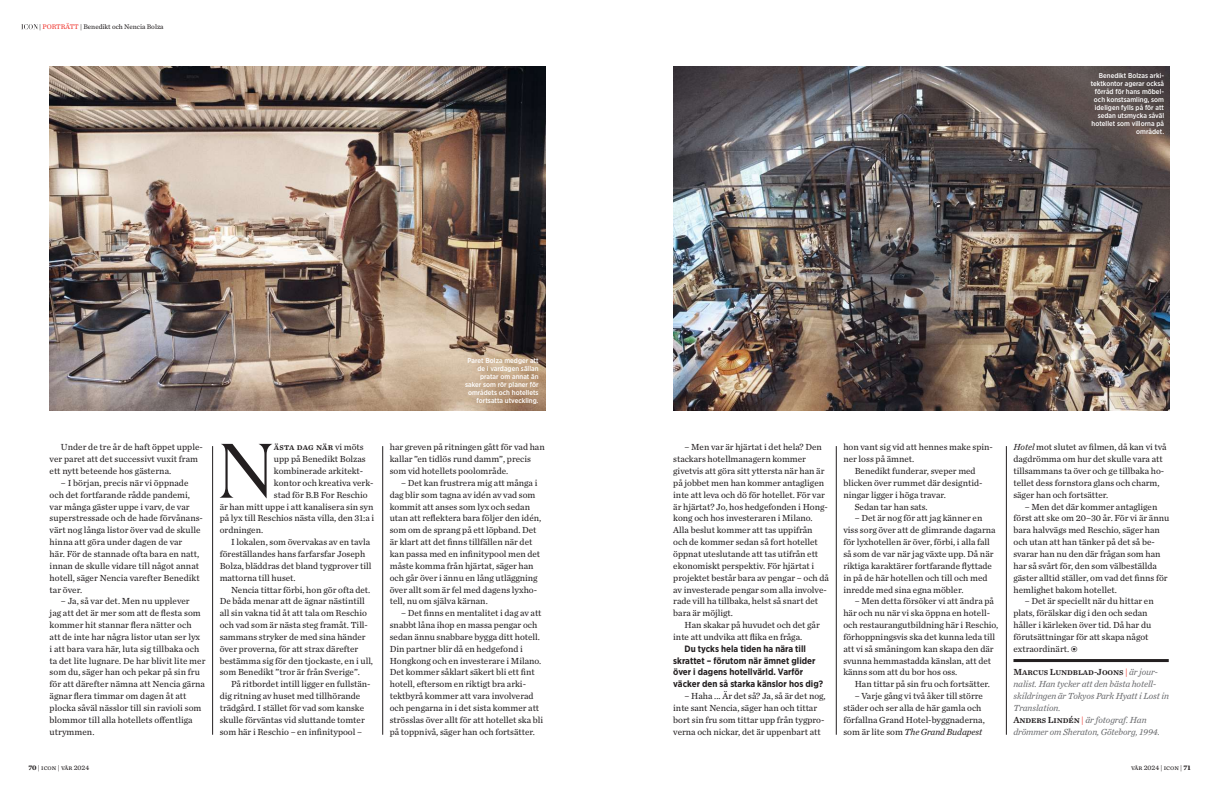
<style>
.page{position:relative;width:1219px;height:794px;background:#fff}
.page>*{position:absolute;margin:0;border:0;box-sizing:border-box;transform-origin:0 0}
.t1{font:76.9px "Domaine Display";color:#231f20}
.t2{font:9.2px/11.8px "Chronicle Text G2";color:#231f20}
.t3{font:italic 9.2px/11.8px "Chronicle Text G2";letter-spacing:-.01em;color:#6c6d70}
.t4{font:700 9.2px/11.8px "Gotham Narrow";color:#231f20}
.t5{font:9.2px "Chronicle Text G2 Semi";letter-spacing:-.01em;color:#231f20}
.t6{font:9.2px "Chronicle Text G2 Semi";letter-spacing:.015em;color:#231f20}
.t7{font:500 7px/8px "Gotham Narrow";letter-spacing:.005em;color:#fff;text-align:right}
.t8{font:7px "Chronicle Text G2";color:#231f20}
.s1{color:#ef3029}
.s2{font-family:"Chronicle Text G2"}
.s3{font-style:italic}
.s4{font-family:"Chronicle Text G2";font-style:italic;color:#ef3029}
.s5{font-family:"Chronicle Text G2";font-style:italic;color:#6c6d70}
.s6{font-family:"Chronicle Text G2 Semi";font-style:normal;color:#231f20}
.s7{font-weight:700}
</style>
<div class="page">
<svg style="left:21px;top:24px;width:17px;height:5px"></svg>
<hr style="left:382px;top:446px;width:1px;height:288px;background:#231f20">
<hr style="left:212px;top:446px;width:1px;height:288px;background:#231f20">
<hr style="left:1013px;top:659px;width:156px;height:3px;background:#231f20">
<hr style="left:836px;top:446px;width:1px;height:288px;background:#231f20">
<hr style="left:1006px;top:446px;width:1px;height:288px;background:#231f20">
<img style="left:673px;top:67px;width:496px;height:343px">
<img style="left:50px;top:67px;width:496px;height:343px">
<p class="t8" style="left:39px;top:22px;width:126px">| <span class="s1">PORTRÄTT</span> | Benedikt och Nencia Bolza</p>
<p class="t2" style="left:50px;top:441px;width:155px;text-indent:11px">Under de tre år de haft öppet upple&shy;ver paret att det successivt vuxit fram ett nytt beteende hos gästerna.</p>
<p class="t2" style="left:50px;top:476px;width:155px;text-indent:11px">– I början, precis när vi öppnade och det fortfarande rådde pandemi, var många gäster uppe i varv, de var superstressade och de hade förvånans&shy;värt nog långa listor över vad de skulle hinna att göra under dagen de var<br>här. För de stannade ofta bara en natt, innan de skulle vidare till något annat hotell, säger Nencia varefter Benedikt tar över.</p>
<p class="t2" style="left:50px;top:595px;width:157px;text-indent:11px">– Ja, så var det. Men nu upplever<br>jag att det är mer som att de flesta som kommer hit stannar flera nätter och<br>att de inte har några listor utan ser lyx<br>i att bara vara här, luta sig tillbaka och ta det lite lugnare. De har blivit lite mer som du, säger han och pekar på sin fru för att därefter nämna att Nencia gärna ägnar flera timmar om dagen åt att plocka såväl nässlor till sin ravioli som blommor till alla hotellets offentliga utrymmen.</p>
<h1 class="t1" style="left:218px;top:423px;width:58px">N</h1>
<p class="t6" style="left:274px;top:440px;width:91px">ästa dag när <span class="s2">vi möts</span></p>
<p class="t2" style="left:274px;top:453px;width:93px">upp på Benedikt Bolzas</p>
<p class="t2" style="left:274px;top:464px;width:91px">kombinerade arkitekt-</p>
<p class="t2" style="left:274px;top:476px;width:101px">kontor och kreativa verk-</p>
<p class="t2" style="left:274px;top:488px;width:95px">stad för B.B For Reschio</p>
<p class="t2" style="left:220px;top:500px;width:155px">är han mitt uppe i att kanalisera sin syn</p>
<p class="t2" style="left:220px;top:512px;width:156px">på lyx till Reschios nästa villa, den 31:a i</p>
<p class="t2" style="left:220px;top:524px;width:45px">ordningen.</p>
<p class="t2" style="left:231px;top:535px;width:141px">I lokalen, som övervakas av en tavla</p>
<p class="t2" style="left:220px;top:547px;width:147px">föreställandes hans farfarsfar Joseph</p>
<p class="t2" style="left:220px;top:559px;width:153px">Bolza, bläddras det bland tygprover till</p>
<p class="t2" style="left:220px;top:571px;width:78px">mattorna till huset.</p>
<p class="t2" style="left:231px;top:583px;width:141px">Nencia tittar förbi, hon gör ofta det.</p>
<p class="t2" style="left:220px;top:595px;width:146px">De båda menar att de ägnar nästintill</p>
<p class="t2" style="left:220px;top:607px;width:149px">all sin vakna tid åt att tala om Reschio</p>
<p class="t2" style="left:220px;top:618px;width:150px">och vad som är nästa steg framåt. Till-</p>
<p class="t2" style="left:220px;top:630px;width:147px">sammans stryker de med sina händer</p>
<p class="t2" style="left:220px;top:642px;width:140px">över proverna, för att strax därefter</p>
<p class="t2" style="left:220px;top:654px;width:155px">bestämma sig för den tjockaste, en i ull,</p>
<p class="t2" style="left:220px;top:666px;width:142px">som Benedikt ”tror är från Sverige”.</p>
<p class="t2" style="left:231px;top:678px;width:141px">På ritbordet intill ligger en fullstän-</p>
<p class="t2" style="left:220px;top:689px;width:142px">dig ritning av huset med tillhörande</p>
<p class="t2" style="left:220px;top:701px;width:146px">trädgård. I stället för vad som kanske</p>
<p class="t2" style="left:220px;top:713px;width:147px">skulle förväntas vid sluttande tomter</p>
<p class="t2" style="left:220px;top:725px;width:144px">som här i Reschio – en infinitypool –</p>
<p class="t7" style="left:465px;top:356px;width:75px">Paret Bolza medger att de i vardagen sällan pratar om annat än saker som rör planer för områdets och hotellets fortsatta utveckling.</p>
<p class="t2" style="left:390px;top:441px;width:156px">har greven på ritningen gått för vad han kallar ”en tidlös rund damm”, precis som vid hotellets poolområde.</p>
<p class="t2" style="left:390px;top:476px;width:153px;text-indent:11px">– Det kan frustrera mig att många i dag blir som tagna av idén av vad som kommit att anses som lyx och sedan utan att reflektera bara följer den idén, som om de sprang på ett löpband. Det är klart att det finns tillfällen när det kan passa med en infinitypool men det måste komma från hjärtat, säger han och går över i ännu en lång utläggning över allt som är fel med dagens lyxho&shy;tell, nu om själva kärnan.</p>
<p class="t2" style="left:390px;top:607px;width:155px;text-indent:11px">– Det finns en mentalitet i dag av att snabbt låna ihop en massa pengar och sedan ännu snabbare bygga ditt hotell.<br>Din partner blir då en hedgefond i Hongkong och en investerare i Milano.<br>Det kommer såklart säkert bli ett fint hotell, eftersom en riktigt bra arki&shy;tektbyrå kommer att vara involverad och pengarna in i det sista kommer att strösslas över allt för att hotellet ska bli på toppnivå, säger han och fortsätter.</p>
<p class="t7" style="left:1091px;top:72px;width:75px">Benedikt Bolzas arki&shy;tektkontor agerar också förråd för hans möbel&shy;och konstsamling, som ideligen fylls på för att sedan utsmycka såväl hotellet som villorna på området.</p>
<p class="t2" style="left:673px;top:441px;width:157px;text-indent:11px">– Men var är hjärtat i det hela? Den stackars hotellmanagern kommer givetvis att göra sitt yttersta när han är på jobbet men han kommer antagligen inte att leva och dö för hotellet. För var är hjärtat? Jo, hos hedgefonden i Hong&shy;kong och hos investeraren i Milano.<br>Alla beslut kommer att tas uppifrån och de kommer sedan så fort hotellet öppnat uteslutande att tas utifrån ett ekonomiskt perspektiv. För hjärtat i projektet består bara av pengar – och då av investerade pengar som alla involve&shy;rade vill ha tillbaka, helst så snart det bara är möjligt.</p>
<p class="t2" style="left:673px;top:618px;width:148px;text-indent:11px">Han skakar på huvudet och det går inte att undvika att flika en fråga.</p>
<p class="t4" style="left:673px;top:642px;width:151px;text-indent:11px">Du tycks hela tiden ha nära till skrattet – förutom när ämnet glider över i dagens hotellvärld. Varför väcker den så starka känslor hos dig?</p>
<p class="t2" style="left:673px;top:689px;width:154px;text-indent:11px">– Haha ... Är det så? Ja, så är det nog, inte sant Nencia, säger han och tittar bort sin fru som tittar upp från tygpro&shy;verna och nickar, det är uppenbart att</p>
<p class="t2" style="left:843px;top:441px;width:151px">hon vant sig vid att hennes make spin-</p>
<p class="t2" style="left:843px;top:453px;width:72px">ner loss på ämnet.</p>
<p class="t2" style="left:855px;top:464px;width:122px">Benedikt funderar, sveper med</p>
<p class="t2" style="left:843px;top:476px;width:141px">blicken över rummet där designtid-</p>
<p class="t2" style="left:843px;top:488px;width:104px">ningar ligger i höga travar.</p>
<p class="t2" style="left:855px;top:500px;width:75px">Sedan tar han sats.</p>
<p class="t2" style="left:843px;top:512px;width:154px;text-indent:11px">– Det är nog för att jag känner en viss sorg över att de glimrande dagarna för lyxhotellen är över, förbi, i alla fall så som de var när jag växte upp. Då när riktiga karaktärer fortfarande flyttade in på de här hotellen och till och med inredde med sina egna möbler.</p>
<p class="t2" style="left:843px;top:595px;width:156px;text-indent:11px">– Men detta försöker vi att ändra på här och nu när vi ska öppna en hotell&shy;och restaurangutbildning här i Reschio, förhoppningsvis ska det kunna leda till att vi så småningom kan skapa den där svunna hemmastadda känslan, att det känns som att du bor hos oss.</p>
<p class="t2" style="left:855px;top:678px;width:137px">Han tittar på sin fru och fortsätter.</p>
<p class="t2" style="left:843px;top:689px;width:143px;text-indent:11px">– Varje gång vi två åker till större städer och ser alla de här gamla och förfallna Grand Hotel-byggnaderna, som är lite som <span class="s3">The Grand Budapest</span></p>
<p class="t2" style="left:1013px;top:441px;width:155px"><span class="s3">Hotel</span> mot slutet av filmen, då kan vi två dagdrömma om hur det skulle vara att tillsammans ta över och ge tillbaka ho&shy;tellet dess fornstora glans och charm, säger han och fortsätter.</p>
<p class="t2" style="left:1013px;top:500px;width:157px;text-indent:11px">– Men det där kommer antagligen först att ske om 20–30 år. För vi är ännu bara halvvägs med Reschio, säger han och utan att han tänker på det så be&shy;svarar han nu den där frågan som han har så svårt för, den som välbeställda gäster alltid ställer, om vad det finns för hemlighet bakom hotellet.</p>
<p class="t2" style="left:1013px;top:595px;width:142px;text-indent:11px">– Det är speciellt när du hittar en plats, förälskar dig i den och sedan håller i kärleken över tid. Då har du förutsättningar för att skapa något extraordinärt. •</p>
<p class="t5" style="left:1013px;top:665px;width:146px">Marcus Lundblad-Joons <span class="s4">|</span> <span class="s5">är jour-</span></p>
<p class="t3" style="left:1013px;top:678px;width:157px">nalist. Han tycker att den bästa hotell&shy;skildringen är Tokyos Park Hyatt i Lost in Translation.<br><span class="s6">Anders Lindén</span> <span class="s1">|</span> är fotograf. Han drömmer om Sheraton, Göteborg, 1994.</p>
<p class="t8" style="left:28px;top:762px;width:62px"><span class="s7">70</span> | icon | vår 2024</p>
<p class="t8" style="left:1131px;top:762px;width:61px">vår 2024 | icon | <span class="s7">71</span></p>
</div>
